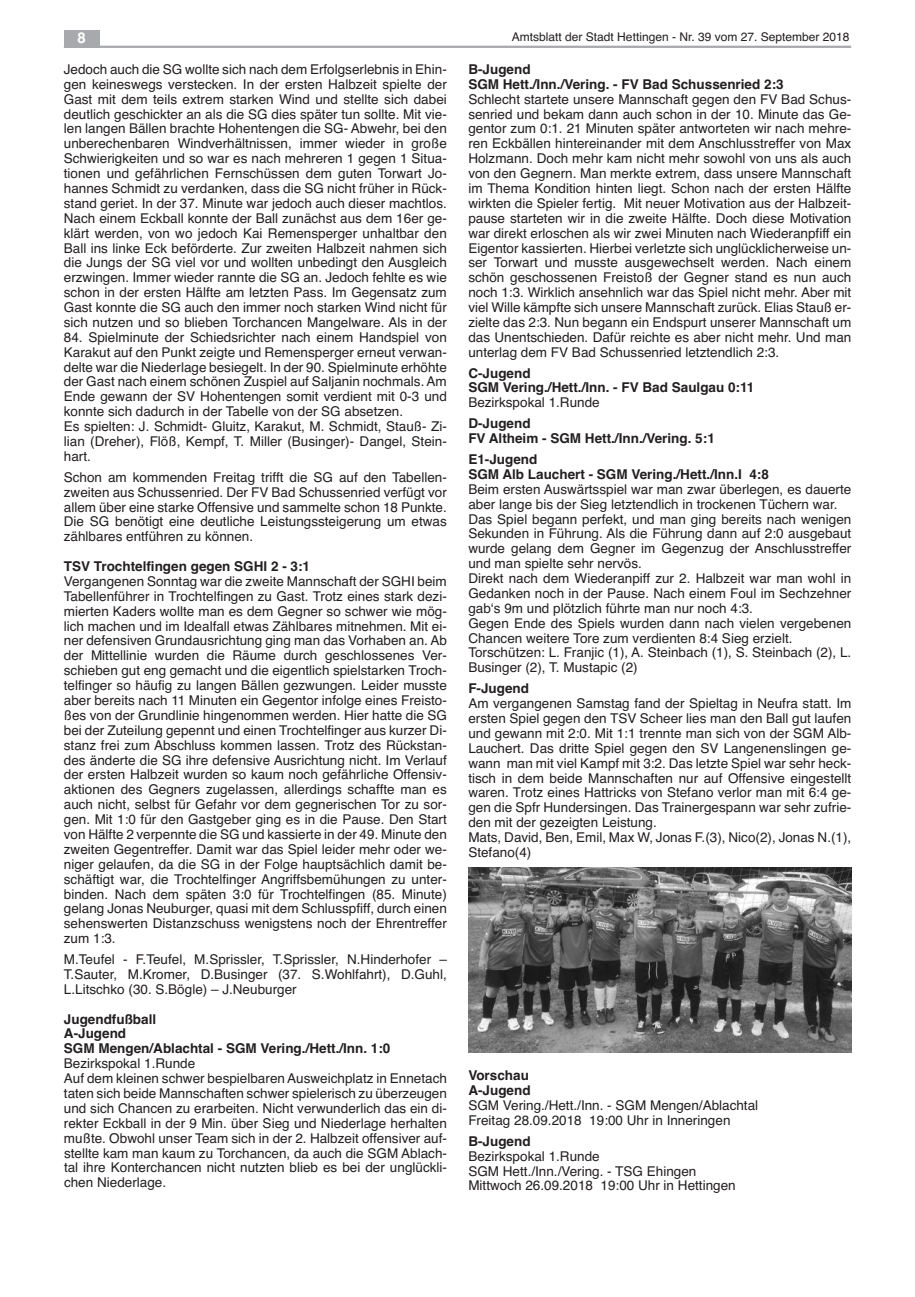
<style>
.page{position:relative;width:915px;height:1297px;background:#fff}
.page>*{position:absolute;margin:0;border:0;box-sizing:border-box;transform-origin:0 0}
.t1{font:700 15px "Helvetica";color:#fff}
.t2{font:13.5px/14.9px "Helvetica";color:#231f20}
.t3{font:700 13.5px/14.9px "Helvetica";color:#231f20}
.t4{font:12px "Helvetica";color:#231f20}
</style>
<div class="page">
<img style="left:468px;top:867px;width:382px;height:185px">
<hr style="left:64px;top:46px;width:786px;height:2px;background:#a8a9ad">
<div style="left:64px;top:30px;width:35px;height:17px;background:#a8a9ad"></div>
<p class="t1" style="left:77px;top:29px;width:10px">8</p>
<p class="t4" style="left:511px;top:30px;width:339px">Amtsblatt der Stadt Hettingen - Nr. 39 vom 27. September 2018</p>
<p class="t2" style="left:64px;top:62px;width:384px;text-align:justify">Jedoch auch die SG wollte sich nach dem Erfolgserlebnis in Ehin&shy;gen keineswegs verstecken. In der ersten Halbzeit spielte der Gast mit dem teils extrem starken Wind und stellte sich dabei deutlich geschickter an als die SG dies später tun sollte. Mit vie&shy;len langen Bällen brachte Hohentengen die SG- Abwehr, bei den unberechenbaren Windverhältnissen, immer wieder in große Schwierigkeiten und so war es nach mehreren 1 gegen 1 Situa&shy;tionen und gefährlichen Fernschüssen dem guten Torwart Jo&shy;hannes Schmidt zu verdanken, dass die SG nicht früher in Rück&shy;stand geriet. In der 37. Minute war jedoch auch dieser machtlos.<br>Nach einem Eckball konnte der Ball zunächst aus dem 16er ge&shy;klärt werden, von wo jedoch Kai Remensperger unhaltbar den Ball ins linke Eck beförderte. Zur zweiten Halbzeit nahmen sich die Jungs der SG viel vor und wollten unbedingt den Ausgleich erzwingen. Immer wieder rannte die SG an. Jedoch fehlte es wie schon in der ersten Hälfte am letzten Pass. Im Gegensatz zum Gast konnte die SG auch den immer noch starken Wind nicht für sich nutzen und so blieben Torchancen Mangelware. Als in der</p>
<p class="t2" style="left:64px;top:330px;width:384px">84. Spielminute der Schiedsrichter nach einem Handspiel von Karakut auf den Punkt zeigte und Remensperger erneut verwan&shy;delte war die Niederlage besiegelt. In der 90. Spielminute erhöhte der Gast nach einem schönen Zuspiel auf Saljanin nochmals. Am Ende gewann der SV Hohentengen somit verdient mit 0-3 und konnte sich dadurch in der Tabelle von der SG absetzen.<br>Es spielten: J. Schmidt- Gluitz, Karakut, M. Schmidt, Stauß- Zi&shy;lian (Dreher), Flöß, Kempf, T. Miller (Businger)- Dangel, Stein&shy;hart.</p>
<p class="t2" style="left:64px;top:470px;width:384px;text-align:justify">Schon am kommenden Freitag trifft die SG auf den Tabellen&shy;zweiten aus Schussenried. Der FV Bad Schussenried verfügt vor allem über eine starke Offensive und sammelte schon 18 Punkte.<br>Die SG benötigt eine deutliche Leistungssteigerung um etwas zählbares entführen zu können.</p>
<p class="t3" style="left:64px;top:559px;width:248px">TSV Trochtelfingen gegen SGHI 2 - 3:1</p>
<p class="t2" style="left:64px;top:574px;width:384px;text-align:justify">Vergangenen Sonntag war die zweite Mannschaft der SGHI beim Tabellenführer in Trochtelfingen zu Gast. Trotz eines stark dezi&shy;mierten Kaders wollte man es dem Gegner so schwer wie mög&shy;lich machen und im Idealfall etwas Zählbares mitnehmen. Mit ei&shy;ner defensiven Grundausrichtung ging man das Vorhaben an. Ab der Mittellinie wurden die Räume durch geschlossenes Ver&shy;schieben gut eng gemacht und die eigentlich spielstarken Troch&shy;telfinger so häufig zu langen Bällen gezwungen. Leider musste aber bereits nach 11 Minuten ein Gegentor infolge eines Freisto&shy;ßes von der Grundlinie hingenommen werden. Hier hatte die SG bei der Zuteilung gepennt und einen Trochtelfinger aus kurzer Di&shy;stanz frei zum Abschluss kommen lassen. Trotz des Rückstan&shy;des änderte die SG ihre defensive Ausrichtung nicht. Im Verlauf der ersten Halbzeit wurden so kaum noch gefährliche Offensiv&shy;aktionen des Gegners zugelassen, allerdings schaffte man es auch nicht, selbst für Gefahr vor dem gegnerischen Tor zu sor&shy;gen. Mit 1:0 für den Gastgeber ging es in die Pause. Den Start von Hälfte 2 verpennte die SG und kassierte in der 49. Minute den zweiten Gegentreffer. Damit war das Spiel leider mehr oder we&shy;niger gelaufen, da die SG in der Folge hauptsächlich damit be&shy;schäftigt war, die Trochtelfinger Angriffsbemühungen zu unter&shy;binden. Nach dem späten 3:0 für Trochtelfingen (85. Minute) gelang Jonas Neuburger, quasi mit dem Schlusspfiff, durch einen sehenswerten Distanzschuss wenigstens noch der Ehrentreffer zum 1:3.</p>
<p class="t2" style="left:64px;top:952px;width:384px;text-align:justify">M.Teufel - F.Teufel, M.Sprissler, T.Sprissler, N.Hinderhofer – T.Sauter, M.Kromer, D.Businger (37. S.Wohlfahrt), D.Guhl, L.Litschko (30. S.Bögle) – J.Neuburger</p>
<p class="t3" style="left:64px;top:1011px;width:328px">Jugendfußball<br>A-Jugend<br>SGM Mengen/Ablachtal - SGM Vering./Hett./Inn. 1:0</p>
<p class="t2" style="left:64px;top:1056px;width:384px">Bezirkspokal 1.Runde<br>Auf dem kleinen schwer bespielbaren Ausweichplatz in Ennetach taten sich beide Mannschaften schwer spielerisch zu überzeugen und sich Chancen zu erarbeiten. Nicht verwunderlich das ein di&shy;rekter Eckball in der 9 Min. über Sieg und Niederlage herhalten mußte. Obwohl unser Team sich in der 2. Halbzeit offensiver auf&shy;stellte kam man kaum zu Torchancen, da auch die SGM Ablach&shy;tal ihre Konterchancen nicht nutzten blieb es bei der unglückli&shy;chen Niederlage.</p>
<p class="t3" style="left:468px;top:62px;width:317px">B-Jugend<br>SGM Hett./Inn./Vering. - FV Bad Schussenried 2:3</p>
<p class="t2" style="left:468px;top:92px;width:384px;text-align:justify">Schlecht startete unsere Mannschaft gegen den FV Bad Schus&shy;senried und bekam dann auch schon in der 10. Minute das Ge&shy;gentor zum 0:1. 21 Minuten später antworteten wir nach mehre&shy;ren Eckbällen hintereinander mit dem Anschlusstreffer von Max Holzmann. Doch mehr kam nicht mehr sowohl von uns als auch von den Gegnern. Man merkte extrem, dass unsere Mannschaft im Thema Kondition hinten liegt. Schon nach der ersten Hälfte wirkten die Spieler fertig. Mit neuer Motivation aus der Halbzeit&shy;pause starteten wir in die zweite Hälfte. Doch diese Motivation war direkt erloschen als wir zwei Minuten nach Wiederanpfiff ein Eigentor kassierten. Hierbei verletzte sich unglücklicherweise un&shy;ser Torwart und musste ausgewechselt werden. Nach einem schön geschossenen Freistoß der Gegner stand es nun auch noch 1:3. Wirklich ansehnlich war das Spiel nicht mehr. Aber mit viel Wille kämpfte sich unsere Mannschaft zurück. Elias Stauß er&shy;zielte das 2:3. Nun begann ein Endspurt unserer Mannschaft um das Unentschieden. Dafür reichte es aber nicht mehr. Und man unterlag dem FV Bad Schussenried letztendlich 2:3.</p>
<p class="t3" style="left:468px;top:365px;width:287px">C-Jugend<br>SGM Vering./Hett./Inn. - FV Bad Saulgau 0:11</p>
<p class="t2" style="left:468px;top:395px;width:133px">Bezirkspokal 1.Runde</p>
<p class="t3" style="left:468px;top:416px;width:248px">D-Jugend<br>FV Altheim - SGM Hett./Inn./Vering. 5:1</p>
<p class="t3" style="left:468px;top:452px;width:302px">E1-Jugend<br>SGM Alb Lauchert - SGM Vering./Hett./Inn.I 4:8</p>
<p class="t2" style="left:468px;top:482px;width:384px">Beim ersten Auswärtsspiel war man zwar überlegen, es dauerte aber lange bis der Sieg letztendlich in trockenen Tüchern war.<br>Das Spiel begann perfekt, und man ging bereits nach wenigen Sekunden in Führung. Als die Führung dann auf 2:0 ausgebaut wurde gelang dem Gegner im Gegenzug der Anschlusstreffer und man spielte sehr nervös.<br>Direkt nach dem Wiederanpiff zur 2. Halbzeit war man wohl in Gedanken noch in der Pause. Nach einem Foul im Sechzehner gab‘s 9m und plötzlich führte man nur noch 4:3.<br>Gegen Ende des Spiels wurden dann nach vielen vergebenen Chancen weitere Tore zum verdienten 8:4 Sieg erzielt.<br>Torschützen: L. Franjic (1), A. Steinbach (1), S. Steinbach (2), L.<br>Businger (2), T. Mustapic (2)</p>
<p class="t3" style="left:468px;top:681px;width:62px">F-Jugend</p>
<p class="t2" style="left:468px;top:696px;width:384px">Am vergangenen Samstag fand der Spieltag in Neufra statt. Im ersten Spiel gegen den TSV Scheer lies man den Ball gut laufen und gewann mit 2:0. Mit 1:1 trennte man sich von der SGM Alb-Lauchert. Das dritte Spiel gegen den SV Langenenslingen ge&shy;wann man mit viel Kampf mit 3:2. Das letzte Spiel war sehr heck&shy;tisch in dem beide Mannschaften nur auf Offensive eingestellt waren. Trotz eines Hattricks von Stefano verlor man mit 6:4 ge&shy;gen die Spfr Hundersingen. Das Trainergespann war sehr zufrie&shy;den mit der gezeigten Leistung.<br>Mats, David, Ben, Emil, Max W, Jonas F.(3), Nico(2), Jonas N.(1), Stefano(4)</p>
<p class="t3" style="left:468px;top:1068px;width:64px">Vorschau<br>A-Jugend</p>
<p class="t2" style="left:468px;top:1098px;width:291px">SGM Vering./Hett./Inn. - SGM Mengen/Ablachtal<br>Freitag 28.09.2018 19:00 Uhr in Inneringen</p>
<p class="t3" style="left:468px;top:1134px;width:64px">B-Jugend</p>
<p class="t2" style="left:468px;top:1148px;width:269px">Bezirkspokal 1.Runde<br>SGM Hett./Inn./Vering. - TSG Ehingen<br>Mittwoch 26.09.2018 19:00 Uhr in Hettingen</p>
</div>
